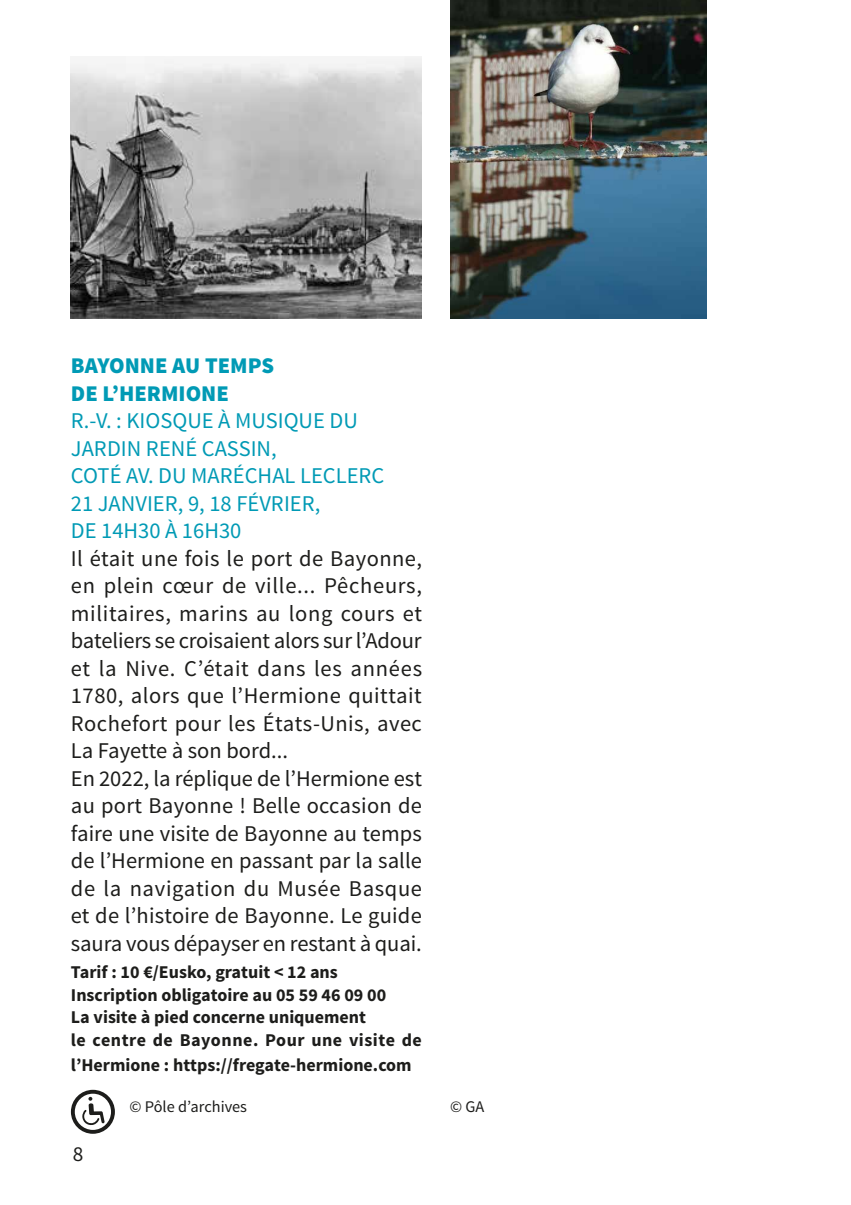
<style>
.page{position:relative;width:851px;height:1205px;background:#fff}
.page>*{position:absolute;margin:0;border:0;box-sizing:border-box;transform-origin:0 0}
.t1{font:22.5px/27.5px "Source Sans Pro";letter-spacing:.01em;color:#1d1d1b}
.t2{font:22.5px/27.5px "Source Sans Pro";color:#009ab5}
.t3{font:900 22.5px "Source Sans Pro";color:#009ab5}
.t4{font:21.25px "Source Sans Pro";color:#1d1d1b}
.t5{font:700 18px/22.5px "Source Sans Pro";color:#1d1d1b}
.t6{font:16.25px "Source Sans Pro";color:#1d1d1b}
</style>
<div class="page">
<img style="left:450px;top:0;width:256px;height:318px">
<svg style="left:71px;top:1090px;width:44px;height:44px"></svg>
<img style="left:71px;top:57px;width:351px;height:261px">
<p class="t3" style="left:71px;top:351px;width:54px">BAYONNE</p>
<p class="t3" style="left:172px;top:351px;width:89px">AU TEMPS</p>
<p class="t3" style="left:71px;top:378px;width:63px">DE L’HER</p>
<p class="t3" style="left:161px;top:378px;width:40px">MIONE</p>
<p class="t2" style="left:71px;top:407px;width:288px">R.-V. : Kiosque à m usique du jardin</p>
<p class="t2" style="left:146px;top:435px;width:81px">Ren é Cassin</p>
<p class="t2" style="left:271px;top:435px;width:7px">,</p>
<p class="t2" style="left:71px;top:462px;width:135px">coté av. du mar</p>
<p class="t2" style="left:233px;top:462px;width:26px">échal</p>
<p class="t2" style="left:300px;top:462px;width:24px">Leclerc</p>
<p class="t2" style="left:71px;top:490px;width:51px">21 janvier</p>
<p class="t2" style="left:178px;top:490px;width:94px">, 9, 18 février</p>
<p class="t2" style="left:315px;top:490px;width:7px">,</p>
<p class="t2" style="left:71px;top:517px;width:172px">de 14h30 à 16h30</p>
<p class="t1" style="left:71px;top:545px;width:352px">Il était une fois le port de Bayonne, en plein cœur de ville... Pêcheurs, militaires, marins au long cours et bateliers se croisaient alors sur l’Adour et la Nive. C’était dans les années 1780, alors que l’Hermione quittait Rochefort pour les États-U nis, avec La Fayette à son bord...<br>En 2022, la réplique de l’Hermione est au port Bayonne ! Belle occasion de faire une visite de Bayonne au temps de l’Hermione en passant par la salle de la navigation du Musée Basque et de l’histoire de Bayonne. Le guide saura vous dépayser en restant à quai.</p>
<p class="t5" style="left:71px;top:961px;width:352px">Tarif : 10 €/Eusko, gratuit &lt; 12 ans Inscription obligatoire au 05 59 46 09 00<br>La visite à pied concerne uniquement<br>le centre de Bayonne. Pour une visite de</p>
<p class="t5" style="left:71px;top:1054px;width:342px">l’Hermione : https://fregate-hermione.com</p>
<p class="t6" style="left:129px;top:1096px;width:119px">© Pôle d’archives</p>
<p class="t6" style="left:450px;top:1096px;width:36px">© GA</p>
<p class="t4" style="left:73px;top:1140px;width:12px">8</p>
</div>
